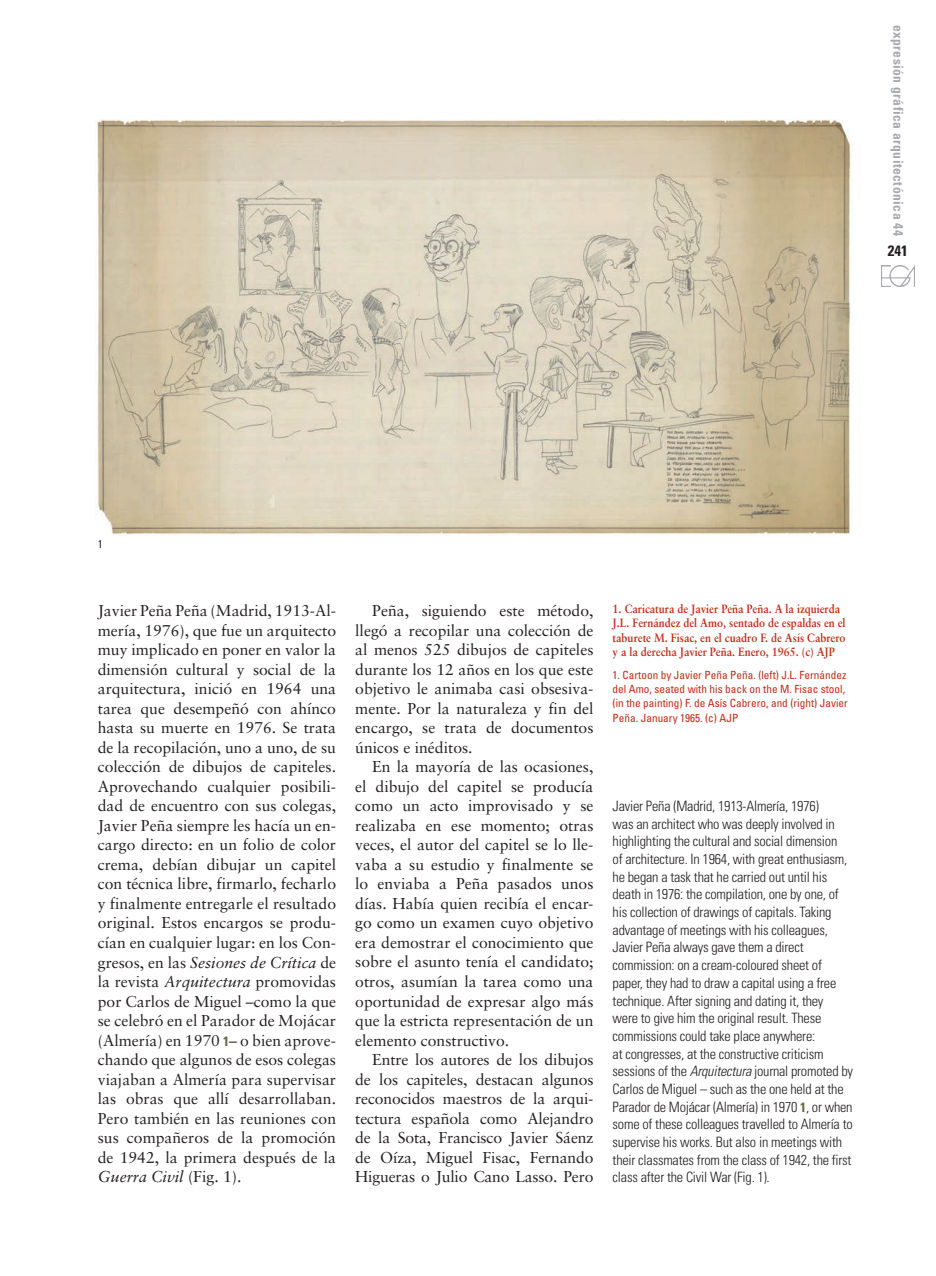
<style>
.page{position:relative;width:936px;height:1276px;background:#fff}
.page>*{position:absolute;margin:0;border:0;box-sizing:border-box;transform-origin:0 0}
.t1{font:15.75px/19.5px "Sabon";color:#231f20;text-align:justify}
.t2{font:700 condensed 15px "Univers";color:#231f20}
.t3{font:300 condensed 14.25px/17.7px "Univers";letter-spacing:-.015em;color:#231f20}
.t4{font:700 condensed 13.5px "Univers";letter-spacing:.035em;color:#a8a9ad}
.t5{font:700 12px/14.2px "Sabon";color:#c02d19;scale:.9 1}
.t6{font:condensed 11.25px/14.2px "Univers";color:#c02d19}
.PIES_DE_FOTO_INGLES{font:condensed 11.25px "Univers";color:#231f20}
.s1{font-style:italic}
.s2{font-family:"Univers";font-weight:700;font-stretch:condensed;font-size:13.5px;color:#6d6a4a}
.s3{font-weight:700;font-size:13.5px;color:#6d6a4a}
</style>
<div class="page">
<img style="left:881px;top:265px;width:33px;height:21px">
<img style="left:95px;top:119px;width:756px;height:416px">
<p class="t4" style="left:906px;top:25px;width:213px;rotate:90deg">expresión gráfica arquitectónica 44</p>
<p class="t2" style="left:887px;top:242px;width:21px">241</p>
<p class="PIES_DE_FOTO_INGLES" style="left:98px;top:537px;width:6px">1</p>
<p class="t1" style="left:98px;top:601px;width:240px">Javier Peña Peña (Madrid, 1913-Al&shy;mería, 1976), que fue un arquitecto muy implicado en poner en valor la dimensión cultural y social de la arquitectura, inició en 1964 una tarea que desempeñó con ahínco hasta su muerte en 1976. Se trata de la recopilación, uno a uno, de su colección de dibujos de capiteles.<br>Aprovechando cualquier posibili&shy;dad de encuentro con sus colegas, Javier Peña siempre les hacía un en&shy;cargo directo: en un folio de color crema, debían dibujar un capitel con técnica libre, firmarlo, fecharlo y finalmente entregarle el resultado original. Estos encargos se produ&shy;cían en cualquier lugar: en los Con&shy;gresos, en las <span class="s1">Sesiones de Crítica</span> de la revista <span class="s1">Arquitectura</span> promovidas por Carlos de Miguel –como la que se celebró en el Parador de Mojácar (Almería) en 1970 <span class="s2">1</span>– o bien aprove&shy;chando que algunos de esos colegas viajaban a Almería para supervisar las obras que allí desarrollaban.<br>Pero también en las reuniones con sus compañeros de la promoción de 1942, la primera después de la <span class="s1">Guerra Civil</span> (Fig. 1).</p>
<p class="t1" style="left:355px;top:601px;width:240px;text-indent:17px">Peña, siguiendo este método, llegó a recopilar una colección de al menos 525 dibujos de capiteles durante los 12 años en los que este objetivo le animaba casi obsesiva&shy;mente. Por la naturaleza y fin del encargo, se trata de documentos únicos e inéditos.</p>
<p class="t1" style="left:355px;top:757px;width:240px;text-indent:17px">En la mayoría de las ocasiones, el dibujo del capitel se producía como un acto improvisado y se realizaba en ese momento; otras veces, el autor del capitel se lo lle&shy;vaba a su estudio y finalmente se lo enviaba a Peña pasados unos días. Había quien recibía el encar&shy;go como un examen cuyo objetivo era demostrar el conocimiento que sobre el asunto tenía el candidato; otros, asumían la tarea como una oportunidad de expresar algo más que la estricta representación de un elemento constructivo.</p>
<p class="t1" style="left:355px;top:1049px;width:240px;text-indent:17px">Entre los autores de los dibujos de los capiteles, destacan algunos reconocidos maestros de la arqui&shy;tectura española como Alejandro de la Sota, Francisco Javier Sáenz de Oíza, Miguel Fisac, Fernando Higueras o Julio Cano Lasso. Pero</p>
<p class="t5" style="left:612px;top:601px;width:260px">1. Caricatura de Javier Peña Peña. A la izquierda J.L. Fernández del Amo, sentado de espaldas en el taburete M. Fisac, en el cuadro F. de Asís Cabrero y a la derecha Javier Peña. Enero, 1965. (c) AJP</p>
<p class="t6" style="left:612px;top:667px;width:237px">1. Cartoon by Javier Peña Peña. (left) J.L. Fernández del Amo, seated with his back on the M. Fisac stool, (in the painting) F. de Asís Cabrero, and (right) Javier Peña. January 1965. (c) AJP</p>
<p class="t3" style="left:612px;top:797px;width:242px">Javier Peña (Madrid, 1913-Almería, 1976)<br>was an architect who was deeply involved in highlighting the cultural and social dimension<br>of architecture. In 1964, with great enthusiasm, he began a task that he carried out until his death in 1976: the compilation, one by one, of his collection of drawings of capitals. Taking advantage of meetings with his colleagues, Javier Peña always gave them a direct commission: on a cream-coloured sheet of paper, they had to draw a capital using a free technique. After signing and dating it, they<br>were to give him the original result. These commissions could take place anywhere:<br>at congresses, at the constructive criticism sessions of the <span class="s1">Arquitectura</span> journal promoted by Carlos de Miguel – such as the one held at the Parador de Mojácar (Almería) in 1970 <span class="s3">1</span>, or when some of these colleagues travelled to Almería to supervise his works. But also in meetings with their classmates from the class of 1942, the first class after the Civil War (Fig. 1).</p>
</div>
